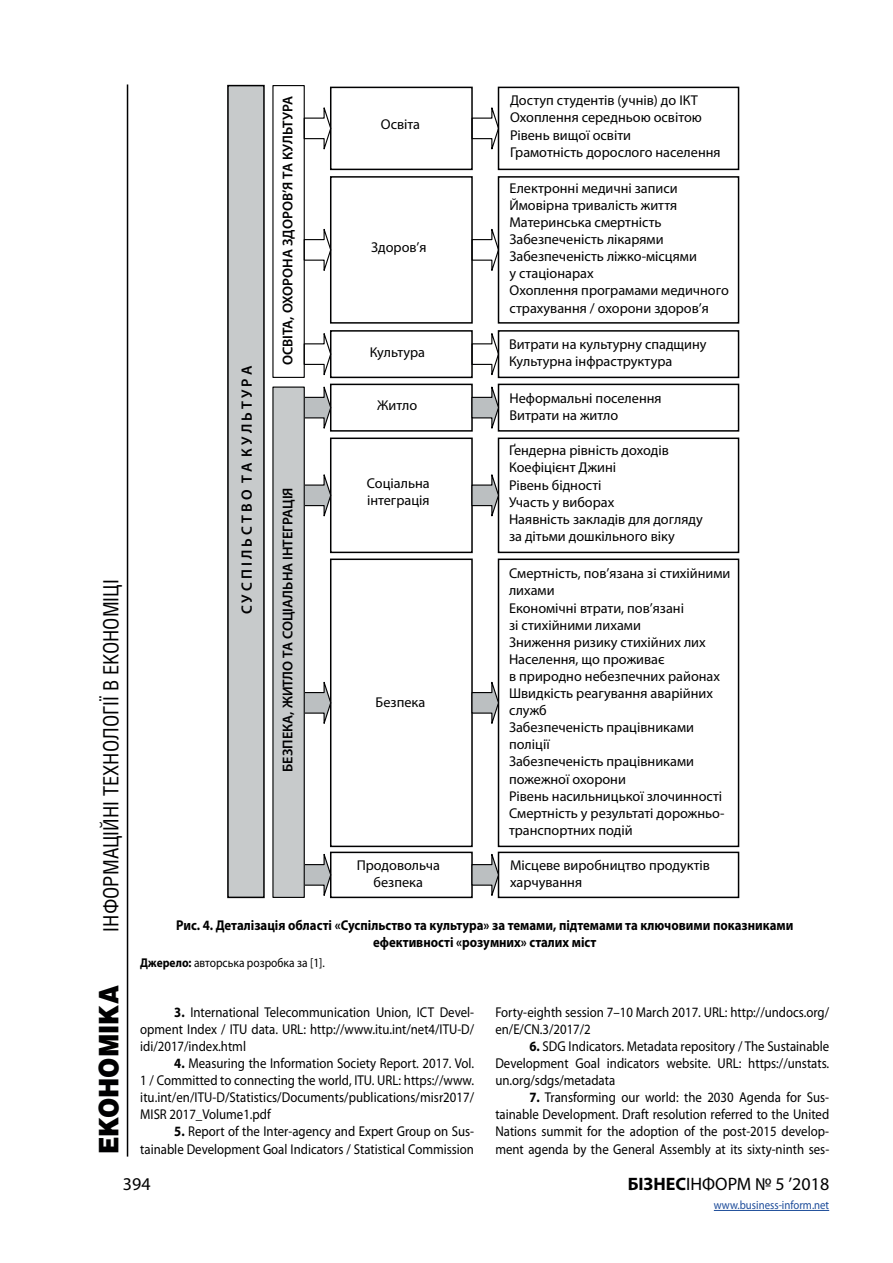
<style>
.page{position:relative;width:893px;height:1263px;background:#fff}
.page>*{position:absolute;margin:0;border:0;box-sizing:border-box;transform-origin:0 0}
.t1{font:900 27px "Helios";color:#000001;scale:.9 1}
.t2{font:21px "Helios Cond";color:#000001}
.t3{font:18px "Myriad Pro";color:#000001}
.t4{font:600 15px "Myriad Pro";color:#000001}
.t5{font:14.25px/17.1px "Myriad Pro";color:#000001}
.t6{font:14.25px/17.1px "Myriad Pro";color:#000001;text-align:justify;scale:.9 1}
.t7{font:700 14.25px/17.1px "Myriad Pro";color:#000001;text-align:center;scale:.9 1}
.t8{font:600 14.25px "Myriad Pro";color:#000001}
.t9{font:12.75px "Myriad Pro";color:#000001;scale:.9 1}
.t10{font:12px "Myriad Pro";color:#1d4c9a;scale:.9 1}
.s1{font-weight:700}
</style>
<div class="page">
<hr style="left:127px;top:84px;width:1px;height:1073px;background:#000001">
<hr style="left:714px;top:1210px;width:115px;height:1px;background:#1d4c9a">
<svg style="left:330px;top:86px;width:410px;height:813px"></svg>
<svg style="left:471px;top:106px;width:29px;height:50px"></svg>
<svg style="left:471px;top:228px;width:29px;height:50px"></svg>
<svg style="left:471px;top:332px;width:29px;height:103px"></svg>
<svg style="left:471px;top:473px;width:29px;height:50px"></svg>
<svg style="left:471px;top:681px;width:29px;height:50px"></svg>
<svg style="left:471px;top:853px;width:29px;height:46px"></svg>
<svg style="left:305px;top:106px;width:27px;height:50px"></svg>
<svg style="left:305px;top:228px;width:27px;height:50px"></svg>
<svg style="left:303px;top:332px;width:29px;height:103px"></svg>
<svg style="left:305px;top:473px;width:27px;height:50px"></svg>
<svg style="left:305px;top:681px;width:27px;height:50px"></svg>
<svg style="left:305px;top:853px;width:27px;height:46px"></svg>
<div style="left:272px;top:85px;width:33px;height:293px;border:1px solid #000001"></div>
<div style="left:273px;top:387px;width:31px;height:510px;background:#c7cacb"></div>
<div style="left:272px;top:387px;width:33px;height:511px;border:1px solid #000001"></div>
<div style="left:228px;top:86px;width:36px;height:811px;background:#c7cacb"></div>
<div style="left:227px;top:85px;width:38px;height:813px;border:2px solid #000001"></div>
<h2 class="t2" style="left:98px;top:932px;width:353px;rotate:-90deg">ІНФОРМАЦІЙНІ ТЕХНОЛОГІЇ В ЕКОНОМІЦІ</h2>
<h1 class="t1" style="left:92px;top:1154px;width:189px;rotate:-90deg">ЕКОНОМІКА</h1>
<p class="t4" style="left:238px;top:614px;width:250px;rotate:-90deg">С У С П І Л Ь С Т В О Т А К У Л Ь Т У Р А</p>
<p class="t8" style="left:279px;top:365px;width:270px;rotate:-90deg">ОСВІТА, ОХОРОНА ЗДОРОВ’Я ТА КУЛЬТУРА</p>
<p class="t8" style="left:279px;top:772px;width:286px;rotate:-90deg">БЕЗПЕКА, ЖИТЛО ТА СОЦІАЛЬНА ІНТЕГРАЦІЯ</p>
<p class="t5" style="left:381px;top:117px;width:41px">Освіта</p>
<p class="t5" style="left:371px;top:240px;width:57px">Здоров’я</p>
<p class="t5" style="left:370px;top:345px;width:57px">Культура</p>
<p class="t5" style="left:377px;top:397px;width:41px">Житло</p>
<p class="t5" style="left:367px;top:475px;width:64px">Соціальна інтеграція</p>
<p class="t5" style="left:376px;top:694px;width:51px">Безпека</p>
<p class="t5" style="left:357px;top:858px;width:85px;text-align:center">Продовольча безпека</p>
<p class="t5" style="left:510px;top:93px;width:212px">Доступ студентів (учнів) до ІКТ<br>Охоплення середньою освітою<br>Рівень вищої освіти<br>Грамотність дорослого населення</p>
<p class="t5" style="left:509px;top:180px;width:221px">Електронні медичні записи<br>Ймовірна тривалість життя<br>Материнська смертність<br>Забезпеченість лікарями<br>Забезпеченість ліжко-місцями<br>у стаціонарах<br>Охоплення програмами медичного страхування / охорони здоров’я</p>
<p class="t5" style="left:509px;top:336px;width:199px">Витрати на культурну спадщину<br>Культурна інфраструктура</p>
<p class="t5" style="left:509px;top:390px;width:154px">Неформальні поселення<br>Витрати на житло</p>
<p class="t5" style="left:509px;top:443px;width:195px">Ґендерна рівність доходів<br>Коефіцієнт Джині<br>Рівень бідності<br>Участь у виборах<br>Наявність закладів для догляду за дітьми дошкільного віку</p>
<p class="t5" style="left:509px;top:566px;width:223px">Смертність, пов’язана зі стихійними лихами<br>Економічні втрати, пов’язані<br>зі стихійними лихами<br>Зниження ризику стихійних лих<br>Населення, що проживає<br>в природно небезпечних районах<br>Швидкість реагування аварійних служб<br>Забезпеченість працівниками поліції<br>Забезпеченість працівниками пожежної охорони<br>Рівень насильницької злочинності<br>Смертність у результаті дорожньо&shy;транспортних подій</p>
<p class="t5" style="left:510px;top:857px;width:202px">Місцеве виробництво продуктів харчування</p>
<p class="t7" style="left:176px;top:918px;width:687px">Рис. 4. Деталізація області «Суспільство та культура» за темами, підтемами та ключовими показниками ефективності «розумних» сталих міст</p>
<p class="t9" style="left:140px;top:958px;width:207px"><span class="s1">Джерело:</span> авторська розробка за [1].</p>
<p class="t6" style="left:140px;top:1004px;width:372px;text-indent:34px"><span class="s1">3.</span> International Telecommunication Union, ICT Devel&shy;opment Index / ITU data. URL: http://www.itu.int/net4/ITU-D/ idi/2017/index.html</p>
<p class="t6" style="left:140px;top:1056px;width:373px;text-indent:34px"><span class="s1">4.</span> Measuring the Information Society Report. 2017. Vol.<br>1 / Committed to connecting the world, ITU. URL: https://www. itu.int/en/ITU-D/Statistics/Documents/publications/misr2017/ MISR 2017_Volume1.pdf</p>
<p class="t6" style="left:140px;top:1124px;width:372px;text-align:right"><span class="s1">5.</span> Report of the Inter-agency and Expert Group on Sus&shy;tainable Development Goal Indicators / Statistical Commission</p>
<p class="t6" style="left:495px;top:1004px;width:372px">Forty-eighth session 7–10 March 2017. URL: http://undocs.org/ en/E/CN.3/2017/2</p>
<p class="t6" style="left:495px;top:1039px;width:372px;text-indent:34px"><span class="s1">6.</span> SDG Indicators. Metadata repository / The Sustainable Development Goal indicators website. URL: https://unstats. un.org/sdgs/metadata</p>
<p class="t6" style="left:495px;top:1090px;width:372px;text-indent:34px"><span class="s1">7.</span> Transforming our world: the 2030 Agenda for Sus&shy;tainable Development. Draft resolution referred to the United Nations summit for the adoption of the post-2015 develop&shy;ment agenda by the General Assembly at its sixty-ninth ses-</p>
<p class="t3" style="left:123px;top:1177px;width:29px">394</p>
<p class="t3" style="left:628px;top:1177px;width:203px"><span class="s1">БІЗНЕС</span>ІНФОРМ № 5 ’2018</p>
<p class="t10" style="left:714px;top:1201px;width:130px">www.business-inform.net</p>
</div>
